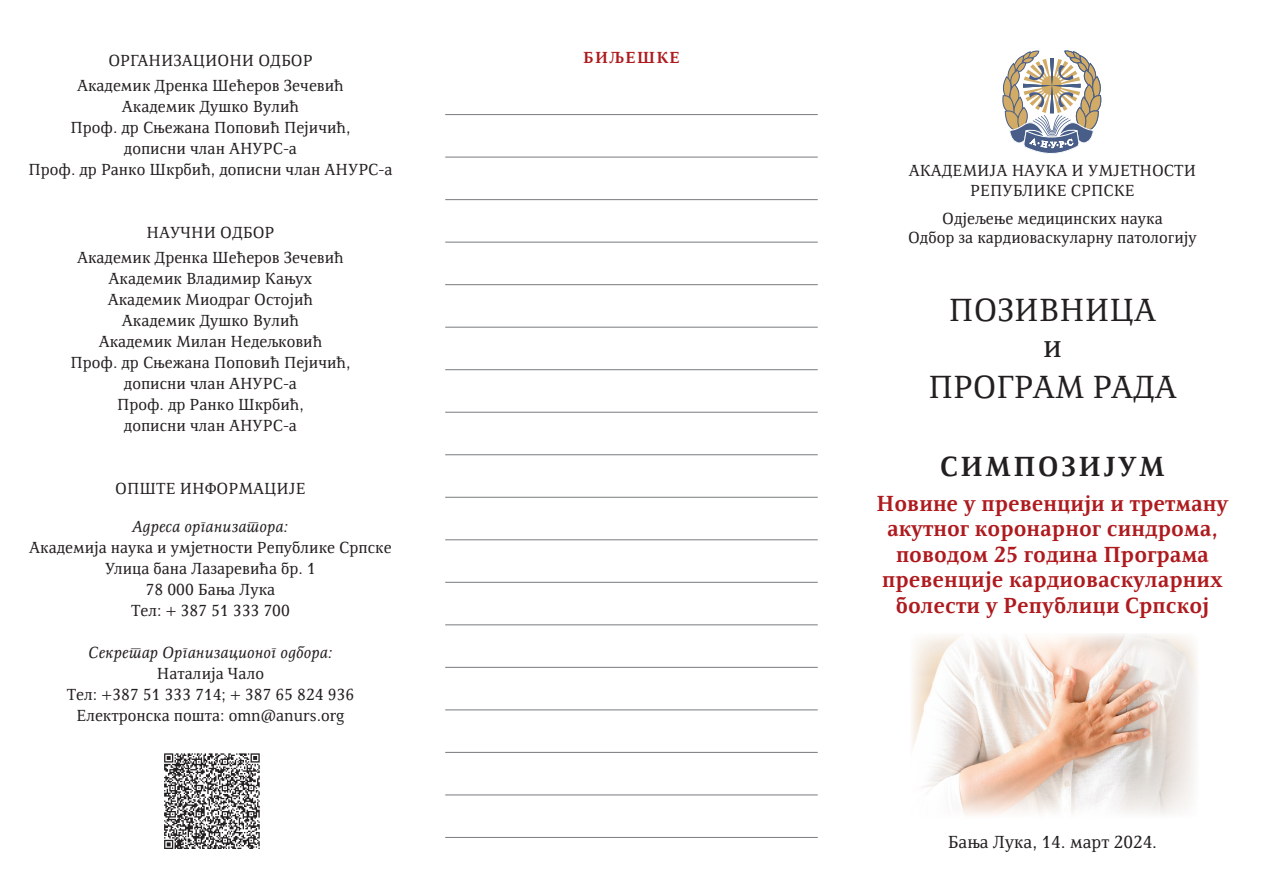
<style>
.page{position:relative;width:1263px;height:893px;background:#fff}
.page>*{position:absolute;margin:0;border:0;box-sizing:border-box;transform-origin:0 0}
.t1{font:33px "Resavska BG";color:#231f20}
.t2{font:700 28.5px "Resavska BG";letter-spacing:.09em;color:#231f20}
.t3{font:700 22.5px/25.5px "Resavska BG";color:#ae1a1e;text-align:center}
.t4{font:18px "Resavska BG";color:#231f20}
.t5{font:16.5px/21px "Resavska BG";color:#231f20;text-align:center}
.t6{font:italic 16.5px "Resavska BG";color:#231f20}
.t7{font:700 16.5px "Resavska BG";letter-spacing:.08em;color:#ae1a1e}
</style>
<div class="page">
<svg style="left:1002px;top:50px;width:100px;height:104px"></svg>
<hr style="left:445px;top:114px;width:373px;height:1px;background:#808285">
<hr style="left:445px;top:157px;width:373px;height:1px;background:#808285">
<hr style="left:445px;top:199px;width:373px;height:1px;background:#808285">
<hr style="left:445px;top:242px;width:373px;height:1px;background:#808285">
<hr style="left:445px;top:284px;width:373px;height:1px;background:#808285">
<hr style="left:445px;top:327px;width:373px;height:1px;background:#808285">
<hr style="left:445px;top:369px;width:373px;height:1px;background:#808285">
<hr style="left:445px;top:412px;width:373px;height:1px;background:#808285">
<hr style="left:445px;top:454px;width:373px;height:1px;background:#808285">
<hr style="left:445px;top:497px;width:373px;height:1px;background:#808285">
<hr style="left:445px;top:539px;width:373px;height:1px;background:#808285">
<hr style="left:445px;top:582px;width:373px;height:1px;background:#808285">
<hr style="left:445px;top:624px;width:373px;height:1px;background:#808285">
<hr style="left:445px;top:667px;width:373px;height:1px;background:#808285">
<hr style="left:445px;top:709px;width:373px;height:1px;background:#808285">
<hr style="left:445px;top:752px;width:373px;height:1px;background:#808285">
<hr style="left:445px;top:794px;width:373px;height:1px;background:#808285">
<hr style="left:445px;top:837px;width:373px;height:1px;background:#808285">
<img style="left:912px;top:634px;width:285px;height:181px">
<svg style="left:164px;top:753px;width:96px;height:96px"></svg>
<p class="t5" style="left:108px;top:50px;width:206px">ОРГАНИЗАЦИОНИ ОДБОР</p>
<p class="t5" style="left:77px;top:75px;width:268px">Академик Дренка Шећеров Зечевић</p>
<p class="t5" style="left:122px;top:96px;width:179px">Академик Душко Вулић</p>
<p class="t5" style="left:70px;top:117px;width:281px">Проф. др Сњежана Поповић Пејичић, дописни члан АНУРС-а</p>
<p class="t5" style="left:28px;top:159px;width:365px">Проф. др Ранко Шкрбић, дописни члан АНУРС-а</p>
<p class="t5" style="left:147px;top:222px;width:129px">НАУЧНИ ОДБОР</p>
<p class="t5" style="left:77px;top:247px;width:268px">Академик Дренка Шећеров Зечевић</p>
<p class="t5" style="left:109px;top:268px;width:205px">Академик Владимир Кањух</p>
<p class="t5" style="left:108px;top:289px;width:207px">Академик Миодраг Остојић</p>
<p class="t5" style="left:122px;top:310px;width:179px">Академик Душко Вулић</p>
<p class="t5" style="left:99px;top:331px;width:225px">Академик Милан Недељковић</p>
<p class="t5" style="left:70px;top:352px;width:281px">Проф. др Сњежана Поповић Пејичић, дописни члан АНУРС-а</p>
<p class="t5" style="left:117px;top:394px;width:188px">Проф. др Ранко Шкрбић, дописни члан АНУРС-а</p>
<p class="t5" style="left:115px;top:478px;width:192px">ОПШТЕ ИНФОРМАЦИЈЕ</p>
<p class="t6" style="left:133px;top:518px;width:157px">Адреса организатора:</p>
<p class="t5" style="left:29px;top:537px;width:364px">Академија наука и умјетности Републике Српске</p>
<p class="t5" style="left:105px;top:558px;width:212px">Улица бана Лазаревића бр. 1</p>
<p class="t5" style="left:146px;top:579px;width:131px">78 000 Бања Лука</p>
<p class="t5" style="left:131px;top:600px;width:160px">Тел: + 387 51 333 700</p>
<p class="t6" style="left:88px;top:644px;width:245px">Секретар Организационог одбора:</p>
<p class="t5" style="left:157px;top:663px;width:109px">Наталија Чало</p>
<p class="t5" style="left:67px;top:684px;width:289px">Тел: +387 51 333 714; + 387 65 824 936</p>
<p class="t5" style="left:77px;top:705px;width:269px">Електронска пошта: omn@anurs.org</p>
<p class="t7" style="left:583px;top:48px;width:98px">БИЉЕШКЕ</p>
<p class="t5" style="left:909px;top:160px;width:289px">АКАДЕМИЈА НАУКА И УМЈЕТНОСТИ</p>
<p class="t5" style="left:970px;top:180px;width:166px">РЕПУБЛИКЕ СРПСКЕ</p>
<p class="t5" style="left:942px;top:208px;width:222px">Одјељење медицинских наука</p>
<p class="t5" style="left:908px;top:227px;width:290px">Одбор за кардиоваскуларну патологију</p>
<p class="t1" style="left:949px;top:292px;width:209px">ПОЗИВНИЦА</p>
<p class="t1" style="left:1043px;top:328px;width:20px">и</p>
<p class="t1" style="left:928px;top:368px;width:250px">ПРОГРАМ РАДА</p>
<p class="t2" style="left:940px;top:451px;width:226px">СИМПОЗИЈУМ</p>
<p class="t3" style="left:876px;top:490px;width:353px">Новине у превенцији и третману акутног коронарног синдрома, поводом 25 година Програма превенције кардиоваскуларних болести у Републици Српској</p>
<p class="t4" style="left:948px;top:831px;width:211px">Бања Лука, 14. март 2024.</p>
</div>
